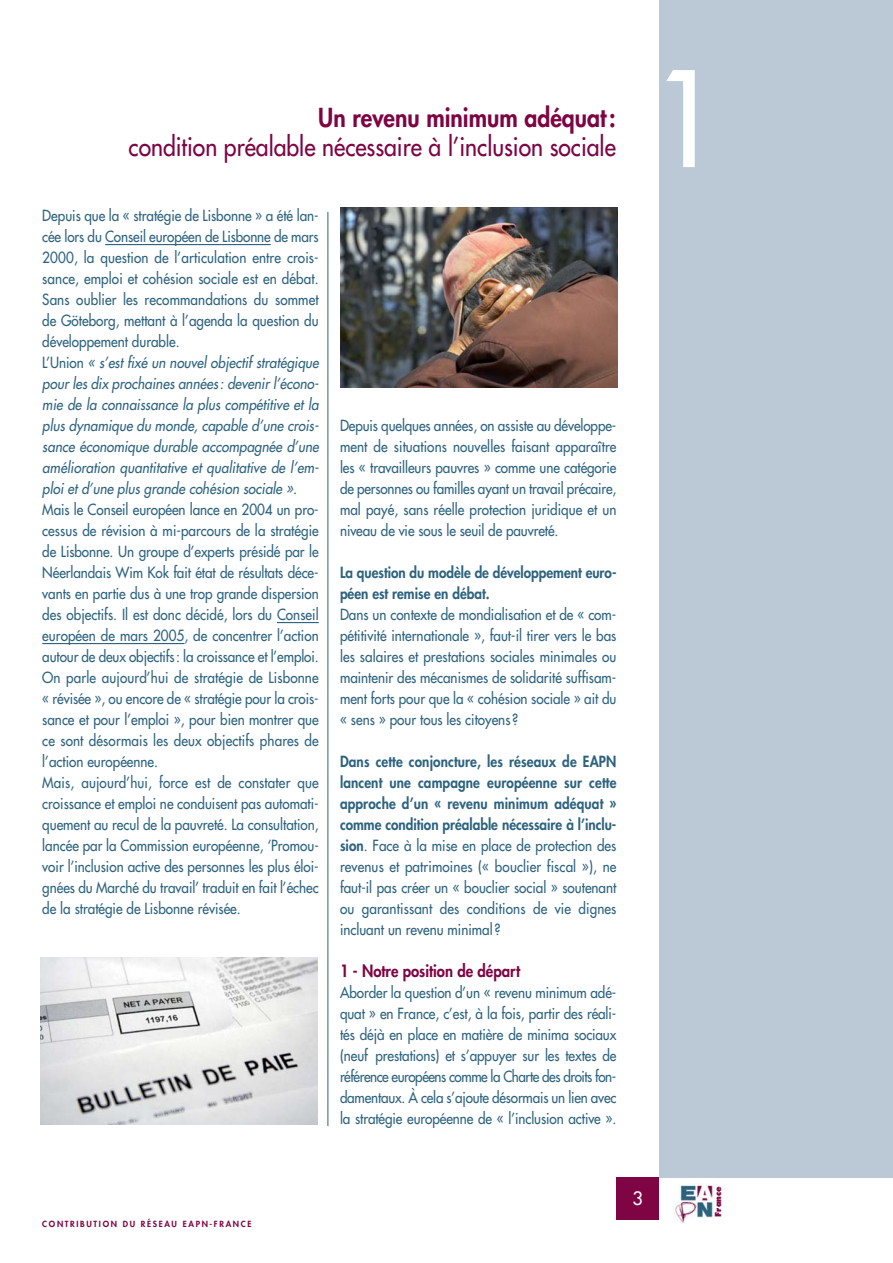
<style>
.page{position:relative;width:893px;height:1263px;background:#fff}
.page>*{position:absolute;margin:0;border:0;box-sizing:border-box;transform-origin:0 0}
.t1{font:128.7px "Futura";color:#fff}
.t2{font:25.5px "Futura";color:#7e0443;scale:.9 1}
.t3{font:800 25.5px "Futura";color:#7e0443;scale:.9 1}
.t4{font:18px "Futura";color:#fff}
.t5{font:800 16.5px "Futura";color:#7e0443;scale:.9 1}
.t6{font:15px/21px "Futura";color:#2d637f;text-align:justify;scale:.9 1}
.t7{font:italic 15px/21px "Futura";color:#2d637f;scale:.9 1}
.t8{font:800 15px/21px "Futura";color:#2d637f;scale:.9 1}
.t9{font:800 9.15px "Futura T";color:#7e0443}
.t10{font:800 8.25px "Futura";letter-spacing:.2em;color:#7e0443}
.s1{font-style:normal}
.s2{font-weight:800}
</style>
<div class="page">
<div style="left:659px;top:0;width:233px;height:1177px;background:#bbc8d5"></div>
<hr style="left:105px;top:244px;width:166px;height:1px;background:#2d637f">
<hr style="left:277px;top:622px;width:42px;height:1px;background:#2d637f">
<hr style="left:42px;top:643px;width:143px;height:1px;background:#2d637f">
<hr style="left:327px;top:212px;width:1px;height:914px;background:#2d637f">
<div style="left:616px;top:1177px;width:43px;height:43px;background:#7e0443"></div>
<img style="left:674px;top:1185px;width:39px;height:39px">
<img style="left:340px;top:208px;width:277px;height:179px">
<img style="left:40px;top:958px;width:277px;height:166px">
<h2 class="t3" style="left:318px;top:106px;width:332px">Un revenu minimum adéquat:</h2>
<h2 class="t2" style="left:129px;top:134px;width:543px">condition préalable nécessaire à l’inclusion sociale</h2>
<p class="t7" style="left:42px;top:206px;width:311px"><span class="s1">Depuis que la « stratégie de Lisbonne » a été lan&shy;cée lors du Conseil européen de Lisbonne de mars 2000, la question de l’articulation entre crois&shy;sance, emploi et cohésion sociale est en débat.<br>Sans oublier les recommandations du sommet de Göteborg, mettant à l’agenda la question du développement durable.<br>L’ U n i o n</span> « s’est fixé un nouvel objectif stratégique pour les dix prochaines années: devenir l’écono&shy;mie de la connaissance la plus compétitive et la plus dynamique du monde, capable d’une crois&shy;sance économique durable accompagnée d’une amélioration quantitative et qualitative de l’em&shy;ploi et d’une plus grande cohésion sociale ».</p>
<p class="t6" style="left:42px;top:500px;width:309px;text-align:left">Mais le Conseil européen lance en 2004 un pro&shy;cessus de révision à mi-parcours de la stratégie de Lisbonne. Un groupe d’experts présidé par le Néerlandais Wim Kok fait état de résultats déce&shy;vants en partie dus à une trop grande dispersion des objectifs. Il est donc décidé, lors du Conseil européen de mars 2005, de concentrer l’action autour de deux objectifs: la croissance et l’emploi.<br>On parle aujourd’hui de stratégie de Lisbonne « révisée », ou encore de « stratégie pour la crois&shy;sance et pour l’emploi », pour bien montrer que ce sont désormais les deux objectifs phares de l’action européenne.<br>Mais, aujourd’hui, force est de constater que croissance et emploi ne conduisent pas automati&shy;quement au recul de la pauvreté. La consultation, lancée par la Commission européenne, ‘Promou&shy;voir l’inclusion active des personnes les plus éloi&shy;gnées du Marché du travail’ traduit en fait l’échec de la stratégie de Lisbonne révisée.</p>
<p class="t6" style="left:340px;top:416px;width:309px">Depuis quelques années, on assiste au développe&shy;ment de situations nouvelles faisant apparaître les « travailleurs pauvres » comme une catégorie de personnes ou familles ayant un travail précaire, mal payé, sans réelle protection juridique et un niveau de vie sous le seuil de pauvreté.</p>
<p class="t8" style="left:340px;top:563px;width:309px">La question du modèle de développement euro&shy;péen est remise en débat.</p>
<p class="t6" style="left:340px;top:605px;width:309px">Dans un contexte de mondialisation et de « com&shy;pétitivité internationale », faut-il tirer vers le bas les salaires et prestations sociales minimales ou maintenir des mécanismes de solidarité suffisam&shy;ment forts pour que la « cohésion sociale » ait du « sens » pour tous les citoyens?</p>
<p class="t6" style="left:340px;top:752px;width:309px"><span class="s2">Dans cette conjoncture, les réseaux de EAPN lancent une campagne européenne sur cette approche d’un « revenu minimum adéquat » comme condition préalable nécessaire à l’inclu&shy;sion</span>. Face à la mise en place de protection des revenus et patrimoines (« bouclier fiscal »), ne faut-il pas créer un « bouclier social » soutenant ou garantissant des conditions de vie dignes incluant un revenu minimal?</p>
<p class="t5" style="left:340px;top:963px;width:202px">1 - Notre position de départ</p>
<p class="t6" style="left:340px;top:983px;width:309px">Aborder la question d’un « revenu minimum adé&shy;quat » en France, c’est, à la fois, partir des réali&shy;tés déjà en place en matière de minima sociaux (neuf prestations) et s’appuyer sur les textes de référence européens comme la Charte des droits fon&shy;damentaux. À cela s’ajoute désormais un lien avec la stratégie européenne de « l’inclusion active ».</p>
<p class="t10" style="left:42px;top:1220px;width:211px">CONTRIBUTION DU RÉSEAU EAPN-FRANCE</p>
<p class="t4" style="left:632px;top:1189px;width:12px">3</p>
<h1 class="t1" style="left:650px;top:55px;width:76px">1</h1>
<p class="t9" style="left:714px;top:1217px;width:32px;rotate:-90deg">France</p>
</div>
